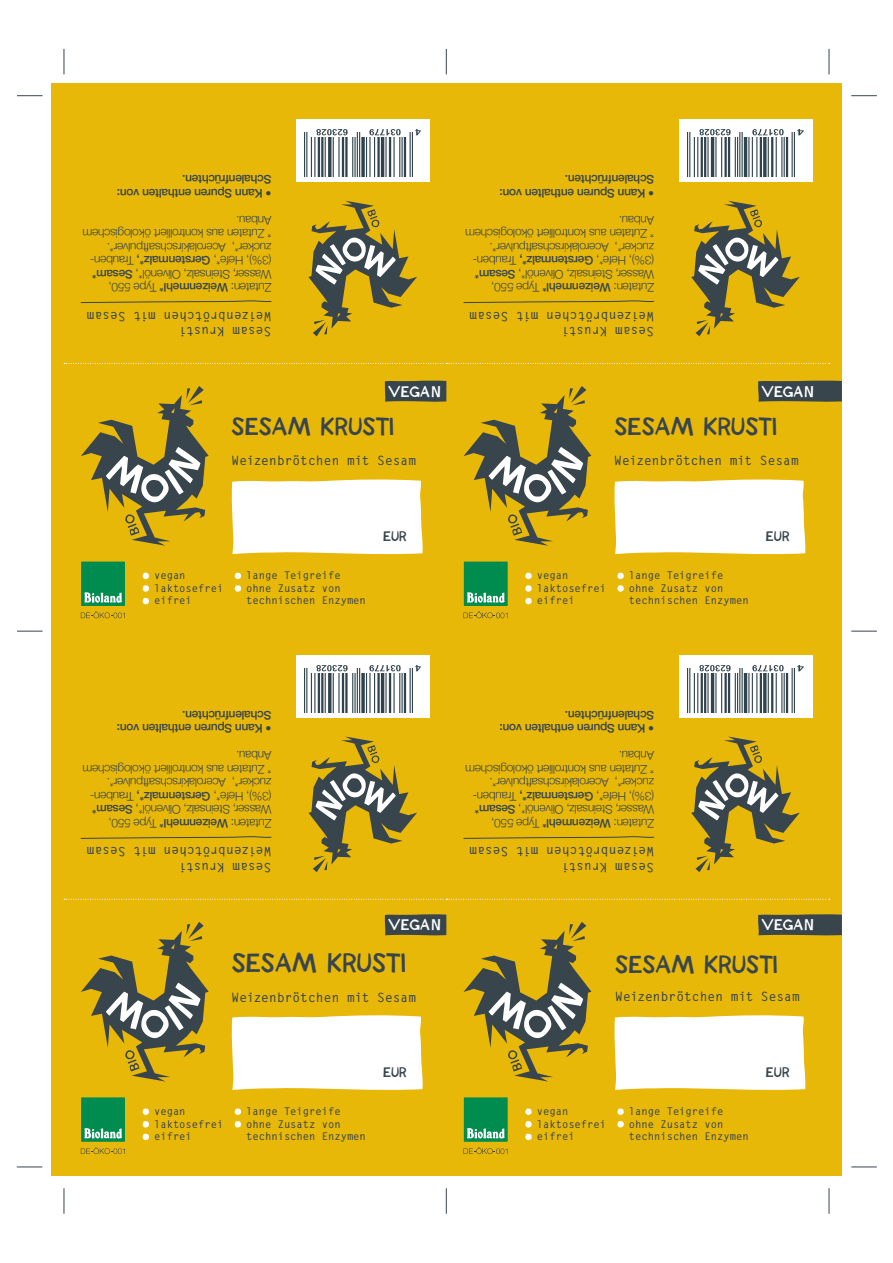
<style>
.page{position:relative;width:893px;height:1263px;background:#fff}
.page>*{position:absolute;margin:0;border:0;box-sizing:border-box;transform-origin:0 0}
.t1{font:25.65px "Skizzors";color:#38454d}
.t2{font:24px "Skizzors";color:#38454d}
.t3{font:15px "Skizzors";color:#fff}
.t4{font:13.5px "Skizzors";color:#38454d}
.t5{font:700 12.75px/15.3px "Letter Gothic MT Std";letter-spacing:.01em;color:#38454d}
.t6{font:300 12px/13.5px "Helvetica Neue";letter-spacing:-.025em;color:#38454d}
.t7{font:500 12px/13.5px "Helvetica Neue";letter-spacing:-.025em;color:#38454d}
.t8{font:700 10.5px/12.6px "Letter Gothic MT Std";color:#38454d}
.s1{font-weight:300}
.s2{font-weight:500}
</style>
<div class="page">
<div style="left:51px;top:83px;width:395px;height:548px;background:#e8b809"></div>
<div style="left:446px;top:83px;width:396px;height:548px;background:#e8b809"></div>
<div style="left:51px;top:627px;width:395px;height:548px;background:#e8b809"></div>
<div style="left:446px;top:627px;width:396px;height:548px;background:#e8b809"></div>
<svg style="left:231px;top:479px;width:192px;height:76px;background:#fdfaef"></svg>
<div style="left:231px;top:1015px;width:192px;height:75px;background:#fff"></div>
<svg style="left:614px;top:479px;width:192px;height:76px;background:#fdfaef"></svg>
<div style="left:614px;top:1015px;width:192px;height:75px;background:#fff"></div>
<svg style="left:64px;top:363px;width:766px;height:1px"></svg>
<svg style="left:64px;top:899px;width:766px;height:1px"></svg>
<svg style="left:80px;top:300px;width:192px;height:3px"></svg>
<svg style="left:80px;top:836px;width:192px;height:3px"></svg>
<svg style="left:463px;top:300px;width:192px;height:3px"></svg>
<svg style="left:463px;top:836px;width:192px;height:3px"></svg>
<svg style="left:17px;top:631px;width:26px;height:1px"></svg>
<svg style="left:17px;top:1167px;width:25px;height:1px"></svg>
<svg style="left:17px;top:95px;width:26px;height:1px"></svg>
<svg style="left:851px;top:631px;width:26px;height:1px"></svg>
<svg style="left:851px;top:1167px;width:26px;height:1px"></svg>
<svg style="left:851px;top:95px;width:26px;height:1px"></svg>
<svg style="left:446px;top:49px;width:1px;height:25px"></svg>
<svg style="left:446px;top:1188px;width:1px;height:26px"></svg>
<svg style="left:829px;top:1188px;width:1px;height:26px"></svg>
<svg style="left:829px;top:49px;width:1px;height:25px"></svg>
<svg style="left:64px;top:1188px;width:1px;height:26px"></svg>
<svg style="left:64px;top:49px;width:1px;height:25px"></svg>
<svg style="left:385px;top:914px;width:61px;height:22px"></svg>
<svg style="left:385px;top:380px;width:61px;height:22px"></svg>
<svg style="left:758px;top:914px;width:84px;height:22px;background:#444d47"></svg>
<svg style="left:758px;top:380px;width:84px;height:22px;background:#444d47"></svg>
<svg style="left:81px;top:386px;width:128px;height:160px"></svg>
<svg style="left:81px;top:922px;width:128px;height:159px"></svg>
<svg style="left:463px;top:386px;width:128px;height:160px"></svg>
<svg style="left:463px;top:922px;width:128px;height:159px"></svg>
<div style="left:296px;top:119px;width:134px;height:63px;background:#fff"></div>
<img style="left:305px;top:133px;width:107px;height:44px">
<svg style="left:415px;top:129px;width:5px;height:7px"></svg>
<img style="left:369px;top:129px;width:32px;height:8px">
<img style="left:316px;top:129px;width:32px;height:8px">
<div style="left:296px;top:655px;width:134px;height:63px;background:#fff"></div>
<img style="left:305px;top:668px;width:107px;height:45px">
<svg style="left:415px;top:665px;width:5px;height:7px"></svg>
<img style="left:369px;top:665px;width:32px;height:8px">
<img style="left:316px;top:665px;width:32px;height:8px">
<div style="left:679px;top:119px;width:133px;height:63px;background:#fff"></div>
<img style="left:687px;top:133px;width:108px;height:44px">
<svg style="left:798px;top:129px;width:5px;height:7px"></svg>
<img style="left:752px;top:129px;width:31px;height:8px">
<img style="left:699px;top:129px;width:31px;height:8px">
<div style="left:679px;top:655px;width:133px;height:63px;background:#fff"></div>
<img style="left:687px;top:668px;width:108px;height:45px">
<svg style="left:798px;top:665px;width:5px;height:7px"></svg>
<img style="left:752px;top:665px;width:31px;height:8px">
<img style="left:699px;top:665px;width:31px;height:8px">
<svg style="left:308px;top:201px;width:109px;height:135px"></svg>
<svg style="left:308px;top:736px;width:109px;height:136px"></svg>
<svg style="left:691px;top:201px;width:109px;height:135px"></svg>
<svg style="left:691px;top:736px;width:109px;height:136px"></svg>
<div style="left:81px;top:562px;width:44px;height:44px;background:#008c4e"></div>
<svg style="left:84px;top:592px;width:38px;height:11px"></svg>
<svg style="left:81px;top:611px;width:44px;height:7px"></svg>
<div style="left:81px;top:1097px;width:44px;height:45px;background:#008c4e"></div>
<svg style="left:84px;top:1128px;width:38px;height:11px"></svg>
<svg style="left:81px;top:1147px;width:44px;height:7px"></svg>
<div style="left:464px;top:562px;width:44px;height:44px;background:#008c4e"></div>
<svg style="left:467px;top:592px;width:38px;height:11px"></svg>
<svg style="left:463px;top:611px;width:44px;height:7px"></svg>
<div style="left:464px;top:1097px;width:44px;height:45px;background:#008c4e"></div>
<svg style="left:467px;top:1128px;width:38px;height:11px"></svg>
<svg style="left:463px;top:1147px;width:44px;height:7px"></svg>
<svg style="left:143px;top:572px;width:6px;height:7px"></svg>
<svg style="left:143px;top:585px;width:6px;height:20px"></svg>
<svg style="left:143px;top:1108px;width:6px;height:7px"></svg>
<svg style="left:143px;top:1121px;width:6px;height:19px"></svg>
<svg style="left:525px;top:572px;width:7px;height:7px"></svg>
<svg style="left:525px;top:585px;width:7px;height:20px"></svg>
<svg style="left:525px;top:1108px;width:7px;height:7px"></svg>
<svg style="left:525px;top:1121px;width:7px;height:19px"></svg>
<svg style="left:235px;top:572px;width:6px;height:7px"></svg>
<svg style="left:235px;top:585px;width:6px;height:7px"></svg>
<svg style="left:235px;top:1108px;width:6px;height:7px"></svg>
<svg style="left:235px;top:1121px;width:6px;height:7px"></svg>
<svg style="left:617px;top:572px;width:7px;height:7px"></svg>
<svg style="left:617px;top:585px;width:7px;height:7px"></svg>
<svg style="left:617px;top:1108px;width:7px;height:7px"></svg>
<svg style="left:617px;top:1121px;width:7px;height:7px"></svg>
<p class="t7" style="left:271px;top:200px;width:156px;rotate:-180deg"><span class="s1">•</span> Kann Spuren enthalten von:<br>Schalenfrüchten.</p>
<p class="t7" style="left:654px;top:200px;width:156px;rotate:-180deg"><span class="s1">•</span> Kann Spuren enthalten von:<br>Schalenfrüchten.</p>
<p class="t6" style="left:271px;top:295px;width:190px;rotate:-180deg">Zutaten: <span class="s2">Weizenmehl*</span> Type 550,<br>Wasser, Steinsalz, Olivenöl*, <span class="s2">Sesam* </span>(3%), Hefe*, <span class="s2">Gerstenmalz*,</span> Trauben&shy;zucker*, Acerolakirschsaftpulver*.<br>* Zutaten aus kontrolliert ökologischem<br>Anbau.</p>
<p class="t6" style="left:654px;top:295px;width:190px;rotate:-180deg">Zutaten: <span class="s2">Weizenmehl*</span> Type 550,<br>Wasser, Steinsalz, Olivenöl*, <span class="s2">Sesam* </span>(3%), Hefe*, <span class="s2">Gerstenmalz*,</span> Trauben&shy;zucker*, Acerolakirschsaftpulver*.<br>* Zutaten aus kontrolliert ökologischem<br>Anbau.</p>
<p class="t5" style="left:271px;top:339px;width:186px;rotate:-180deg">Sesam Krusti<br>Weizenbrötchen mit Sesam</p>
<p class="t5" style="left:654px;top:339px;width:186px;rotate:-180deg">Sesam Krusti<br>Weizenbrötchen mit Sesam</p>
<p class="t3" style="left:388px;top:382px;width:54px">VEGAN</p>
<p class="t3" style="left:761px;top:382px;width:54px">VEGAN</p>
<h2 class="t2" style="left:232px;top:412px;width:164px">SESAM KRUSTI</h2>
<h2 class="t2" style="left:614px;top:412px;width:164px">SESAM KRUSTI</h2>
<p class="t5" style="left:232px;top:453px;width:186px">Weizenbrötchen mit Sesam</p>
<p class="t5" style="left:614px;top:453px;width:186px">Weizenbrötchen mit Sesam</p>
<p class="t8" style="left:154px;top:569px;width:71px">vegan laktosefrei eifrei</p>
<p class="t8" style="left:246px;top:569px;width:121px">lange Teigreife ohne Zusatz von technischen Enzymen</p>
<p class="t4" style="left:383px;top:528px;width:25px">EUR</p>
<p class="t8" style="left:537px;top:569px;width:71px">vegan laktosefrei eifrei</p>
<p class="t8" style="left:629px;top:569px;width:121px">lange Teigreife ohne Zusatz von technischen Enzymen</p>
<p class="t4" style="left:766px;top:528px;width:25px">EUR</p>
<p class="t7" style="left:271px;top:736px;width:156px;rotate:-180deg"><span class="s1">•</span> Kann Spuren enthalten von:<br>Schalenfrüchten.</p>
<p class="t7" style="left:654px;top:736px;width:156px;rotate:-180deg"><span class="s1">•</span> Kann Spuren enthalten von:<br>Schalenfrüchten.</p>
<p class="t6" style="left:271px;top:831px;width:190px;rotate:-180deg">Zutaten: <span class="s2">Weizenmehl*</span> Type 550,<br>Wasser, Steinsalz, Olivenöl*, <span class="s2">Sesam* </span>(3%), Hefe*, <span class="s2">Gerstenmalz*,</span> Trauben&shy;zucker*, Acerolakirschsaftpulver*.<br>* Zutaten aus kontrolliert ökologischem<br>Anbau.</p>
<p class="t6" style="left:654px;top:831px;width:190px;rotate:-180deg">Zutaten: <span class="s2">Weizenmehl*</span> Type 550,<br>Wasser, Steinsalz, Olivenöl*, <span class="s2">Sesam* </span>(3%), Hefe*, <span class="s2">Gerstenmalz*,</span> Trauben&shy;zucker*, Acerolakirschsaftpulver*.<br>* Zutaten aus kontrolliert ökologischem<br>Anbau.</p>
<p class="t5" style="left:271px;top:875px;width:186px;rotate:-180deg">Sesam Krusti<br>Weizenbrötchen mit Sesam</p>
<p class="t5" style="left:654px;top:875px;width:186px;rotate:-180deg">Sesam Krusti<br>Weizenbrötchen mit Sesam</p>
<p class="t3" style="left:388px;top:916px;width:54px">VEGAN</p>
<p class="t3" style="left:761px;top:916px;width:54px">VEGAN</p>
<h1 class="t1" style="left:232px;top:947px;width:176px">SESAM KRUSTI</h1>
<h2 class="t2" style="left:615px;top:950px;width:164px">SESAM KRUSTI</h2>
<p class="t5" style="left:232px;top:989px;width:186px">Weizenbrötchen mit Sesam</p>
<p class="t5" style="left:615px;top:988px;width:186px">Weizenbrötchen mit Sesam</p>
<p class="t8" style="left:154px;top:1104px;width:71px">vegan laktosefrei eifrei</p>
<p class="t8" style="left:246px;top:1104px;width:121px">lange Teigreife ohne Zusatz von technischen Enzymen</p>
<p class="t4" style="left:383px;top:1064px;width:25px">EUR</p>
<p class="t8" style="left:537px;top:1104px;width:71px">vegan laktosefrei eifrei</p>
<p class="t8" style="left:629px;top:1104px;width:121px">lange Teigreife ohne Zusatz von technischen Enzymen</p>
<p class="t4" style="left:766px;top:1064px;width:25px">EUR</p>
</div>
